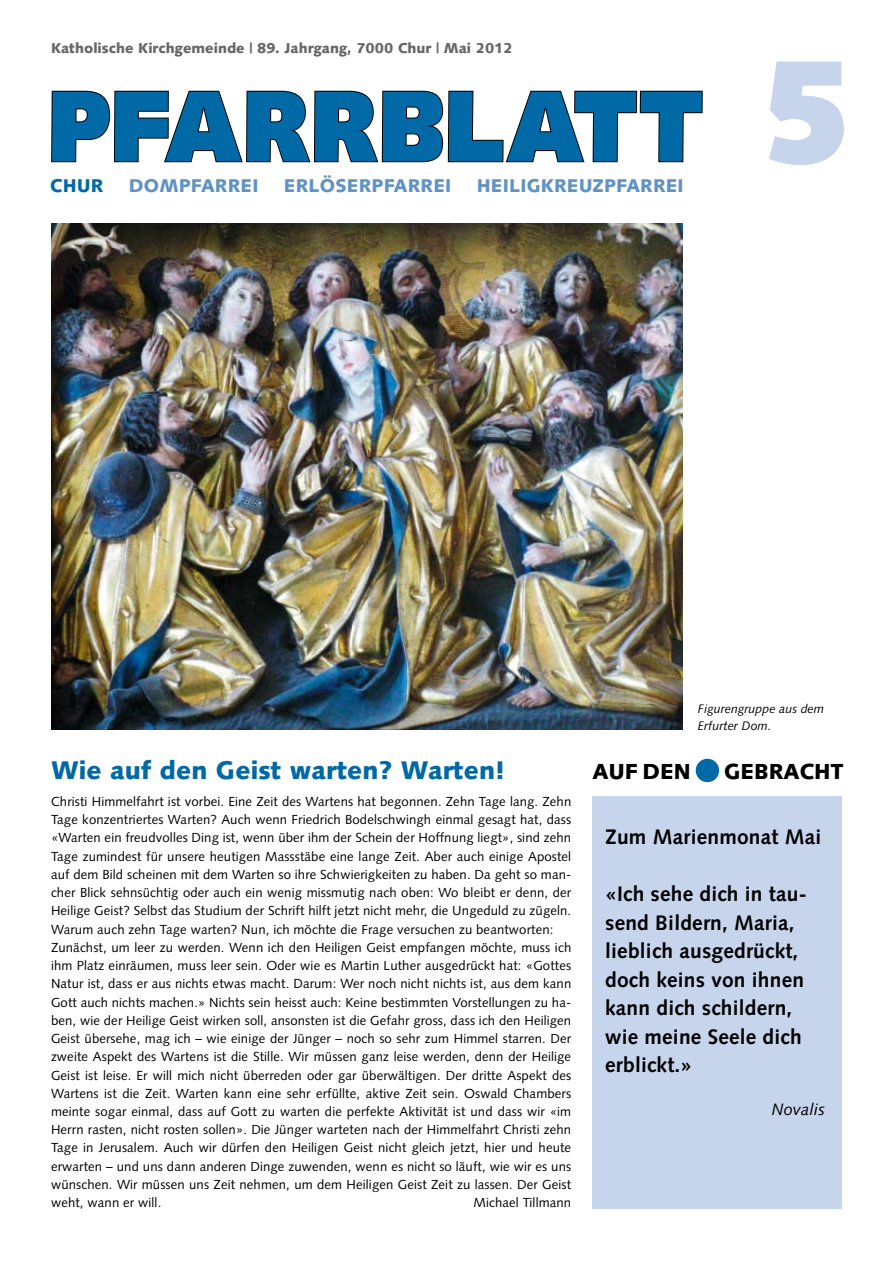
<style>
.page{position:relative;width:893px;height:1263px;background:#fff}
.page>*{position:absolute;margin:0;border:0;box-sizing:border-box;transform-origin:0 0}
.t1{font:900 145.5px "Syntax";color:#c6d4ec;scale:.9 1}
.t2{font:900 100.5px "Syntax";letter-spacing:.01em;color:#0069a6;scale:.92 1}
.t3{font:900 25.5px "Syntax";letter-spacing:.005em;color:#0069a6}
.t4{font:900 21.75px "Syntax";color:#000}
.t5{font:700 21px/28.5px "Syntax";letter-spacing:.01em;color:#000}
.t6{font:900 18.45px "Syntax";letter-spacing:.01em;color:#6093c3}
.t7{font:900 18.45px "Syntax";color:#0069a6}
.t8{font:italic 16.5px "Syntax";color:#000}
.t9{font:900 14.25px "Syntax";color:#676767}
.t10{font:13.2px/18.3px "Syntax";letter-spacing:.01em;color:#000}
.t11{font:italic 12.3px/16.5px "Syntax";letter-spacing:.005em;color:#000}
</style>
<div class="page">
<img style="left:51px;top:223px;width:631px;height:507px">
<svg style="left:51px;top:90px;width:652px;height:73px"></svg>
<div style="left:593px;top:796px;width:249px;height:412px;background:#c6d4ec"></div>
<div style="left:696px;top:759px;width:23px;height:23px;background:#0069a6;border-radius:50%"></div>
<p class="t9" style="left:51px;top:40px;width:463px">Katholische Kirchgemeinde | 89. Jahrgang, 7000 Chur | Mai 2012</p>
<h2 class="t2" style="left:48px;top:67px;width:712px">PFARRBLATT</h2>
<h3 class="t7" style="left:50px;top:175px;width:55px">CHUR</h3>
<h3 class="t6" style="left:129px;top:175px;width:131px">DOMPFARREI</h3>
<h3 class="t6" style="left:284px;top:175px;width:169px">ERLÖSERPFARREI</h3>
<h3 class="t6" style="left:477px;top:175px;width:209px">HEILIGKREUZPFARREI</h3>
<h1 class="t1" style="left:762px;top:25px;width:99px">5</h1>
<h3 class="t3" style="left:51px;top:755px;width:456px">Wie auf den Geist warten? Warten!</h3>
<p class="t10" style="left:51px;top:792px;width:522px">Christi Himmelfahrt ist vorbei. Eine Zeit des Wartens hat begonnen. Zehn Tage lang. Zehn Tage konzentriertes Warten? Auch wenn Friedrich Bodelschwingh einmal gesagt hat, dass «Warten ein freudvolles Ding ist, wenn über ihm der Schein der Hoffnung liegt», sind zehn Tage zumindest für unsere heutigen Massstäbe eine lange Zeit. Aber auch einige Apostel auf dem Bild scheinen mit dem Warten so ihre Schwierigkeiten zu haben. Da geht so man&shy;cher Blick sehnsüchtig oder auch ein wenig missmutig nach oben: Wo bleibt er denn, der Heilige Geist? Selbst das Studium der Schrift hilft jetzt nicht mehr, die Ungeduld zu zügeln.<br>Warum auch zehn Tage warten? Nun, ich möchte die Frage versuchen zu beantworten:<br>Zunächst, um leer zu werden. Wenn ich den Heiligen Geist empfangen möchte, muss ich ihm Platz einräumen, muss leer sein. Oder wie es Martin Luther ausgedrückt hat: «Gottes Natur ist, dass er aus nichts etwas macht. Darum: Wer noch nicht nichts ist, aus dem kann Gott auch nichts machen.» Nichts sein heisst auch: Keine bestimmten Vorstellungen zu ha&shy;ben, wie der Heilige Geist wirken soll, ansonsten ist die Gefahr gross, dass ich den Heiligen Geist übersehe, mag ich – wie einige der Jünger – noch so sehr zum Himmel starren. Der zweite Aspekt des Wartens ist die Stille. Wir müssen ganz leise werden, denn der Heilige Geist ist leise. Er will mich nicht überreden oder gar überwältigen. Der dritte Aspekt des Wartens ist die Zeit. Warten kann eine sehr erfüllte, aktive Zeit sein. Oswald Chambers meinte sogar einmal, dass auf Gott zu warten die perfekte Aktivität ist und dass wir «im Herrn rasten, nicht rosten sollen». Die Jünger warteten nach der Himmelfahrt Christi zehn Tage in Jerusalem. Auch wir dürfen den Heiligen Geist nicht gleich jetzt, hier und heute erwarten – und uns dann anderen Dinge zuwenden, wenn es nicht so läuft, wie wir es uns wünschen. Wir müssen uns Zeit nehmen, um dem Heiligen Geist Zeit zu lassen. Der Geist weht, wann er will.</p>
<p class="t10" style="left:474px;top:1193px;width:99px">Michael Tillmann</p>
<p class="t11" style="left:698px;top:701px;width:128px">Figurengruppe aus dem<br>Erfurter Dom.</p>
<h3 class="t4" style="left:592px;top:759px;width:100px">AUF DEN</h3>
<h3 class="t4" style="left:724px;top:759px;width:121px">GEBRACHT</h3>
<h3 class="t5" style="left:605px;top:823px;width:218px">Zum Marienmonat Mai</h3>
<h3 class="t5" style="left:605px;top:880px;width:203px">«Ich sehe dich in tau&shy;send Bildern, Maria, lieblich ausgedrückt, doch keins von ihnen kann dich schildern, wie meine Seele dich erblickt.»</h3>
<p class="t8" style="left:772px;top:1099px;width:55px">Novalis</p>
</div>
